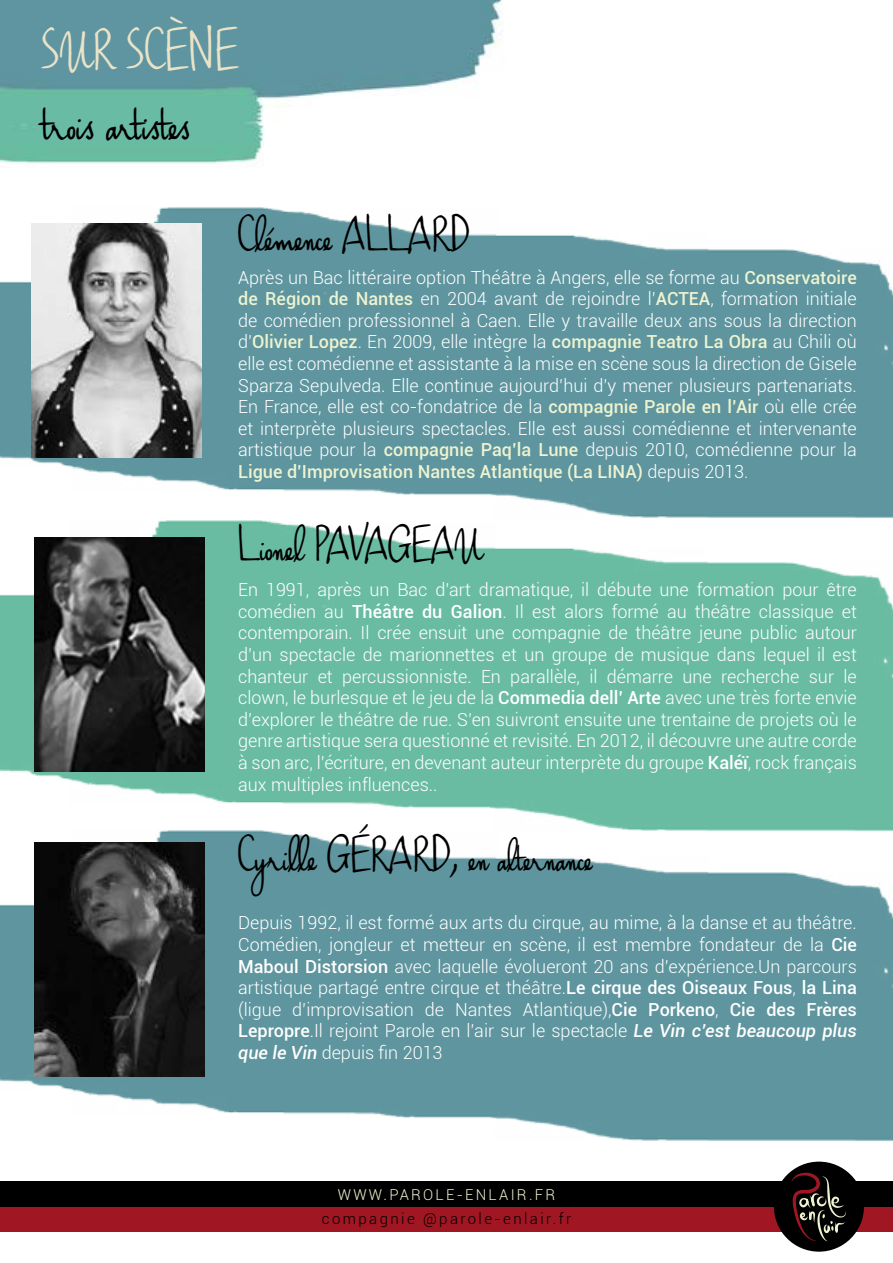
<style>
.page{position:relative;width:893px;height:1263px;background:#fff}
.page>*{position:absolute;margin:0;border:0;box-sizing:border-box;transform-origin:0 0}
.t1{font:700 45px "Haiku's Scriptv.09";color:#000}
.t2{font:700 45px "Haiku's Scriptv.09";color:#eae3c7}
.t3{font:700 39px "Haiku's Scriptv.09";color:#000}
.t4{font:300 18px/21.6px "Roboto";color:#fff;text-align:justify}
.t5{font:300 15px "Roboto";letter-spacing:.16em;color:#000}
.t6{font:300 15px "Roboto";letter-spacing:.15em;color:#edf3d1}
.s1{font-weight:500;color:#edf3d1}
.s2{font-weight:500}
.s3{font-size:36px}
.s4{font-weight:500;font-style:italic}
</style>
<div class="page">
<div style="left:0;top:1206px;width:893px;height:25px;background:#a11623"></div>
<div style="left:0;top:1181px;width:893px;height:26px;background:#000"></div>
<div style="left:774px;top:1161px;width:90px;height:91px;background:#000;border-radius:50%"></div>
<svg style="left:791px;top:1173px;width:55px;height:68px"></svg>
<img style="left:0;top:0;width:502px;height:162px">
<div style="left:0;top:544px;width:893px;height:242px;background:#69bca2"></div>
<img style="left:0;top:162px;width:893px;height:382px">
<img style="left:0;top:786px;width:893px;height:381px">
<img style="left:32px;top:224px;width:170px;height:234px">
<img style="left:34px;top:843px;width:170px;height:233px">
<img style="left:34px;top:538px;width:170px;height:233px">
<h1 class="t2" style="left:43px;top:26px;width:198px">SUR SCÈNE</h1>
<h1 class="t1" style="left:43px;top:97px;width:149px">trois artistes</h1>
<h2 class="t3" style="left:238px;top:214px;width:232px">Clémence ALLARD</h2>
<p class="t4" style="left:238px;top:266px;width:620px">Après un Bac littéraire option Théâtre à Angers, elle se forme au <span class="s1">Conservatoire de Région de Nantes</span> en 2004 avant de rejoindre l’<span class="s1">ACTEA</span>, formation initiale de comédien professionnel à Caen. Elle y travaille deux ans sous la direction d’<span class="s1">Olivier Lopez</span>. En 2009, elle intègre la <span class="s1">compagnie Teatro La Obra</span> au Chili où elle est comédienne et assistante à la mise en scène sous la direction de Gisele Sparza Sepulveda. Elle continue aujourd’hui d’y mener plusieurs partenariats.<br>En France, elle est co-fondatrice de la <span class="s1">compagnie Parole en l’Air</span> où elle crée et interprète plusieurs spectacles. Elle est aussi comédienne et intervenante artistique pour la <span class="s1">compagnie Paq’la Lune</span> depuis 2010, comédienne pour la <span class="s1">Ligue d’Improvisation Nantes Atlantique (La LINA)</span> depuis 2013.</p>
<h2 class="t3" style="left:238px;top:524px;width:247px">Lionel PAVAGEAU</h2>
<p class="t4" style="left:238px;top:578px;width:620px">En 1991, après un Bac d’art dramatique, il débute une formation pour être comédien au <span class="s2">Théâtre du Galion</span>. Il est alors formé au théâtre classique et contemporain. Il crée ensuit une compagnie de théâtre jeune public autour d’un spectacle de marionnettes et un groupe de musique dans lequel il est chanteur et percussionniste. En parallèle, il démarre une recherche sur le clown, le burlesque et le jeu de la <span class="s2">Commedia dell’ Arte</span> avec une très forte envie d’explorer le théâtre de rue. S’en suivront ensuite une trentaine de projets où le genre artistique sera questionné et revisité. En 2012, il découvre une autre corde à son arc, l’écriture, en devenant auteur interprète du groupe <span class="s2">Kaléï</span>, rock français aux multiples influences..</p>
<h2 class="t3" style="left:238px;top:834px;width:356px">Cyrille GÉRARD, <span class="s3">en alternance</span></h2>
<p class="t4" style="left:238px;top:912px;width:620px">Depuis 1992, il est formé aux arts du cirque, au mime, à la danse et au théâtre.<br>Comédien, jongleur et metteur en scène, il est membre fondateur de la <span class="s2">Cie Maboul Distorsion</span> avec laquelle évolueront 20 ans d’expérience.Un parcours artistique partagé entre cirque et théâtre.<span class="s2">Le cirque des Oiseaux Fous</span>, <span class="s2">la Lina </span>(ligue d’improvisation de Nantes Atlantique),<span class="s2">Cie Porkeno</span>, <span class="s2">Cie des Frères Lepropre</span>.Il rejoint Parole en l’air sur le spectacle <span class="s4">Le Vin c’est beaucoup plus que le Vin</span> depuis fin 2013</p>
<p class="t6" style="left:338px;top:1184px;width:219px">WWW.PAROLE-ENLAIR.FR</p>
<p class="t5" style="left:322px;top:1208px;width:251px">compagnie @parole-enlair.fr</p>
</div>
